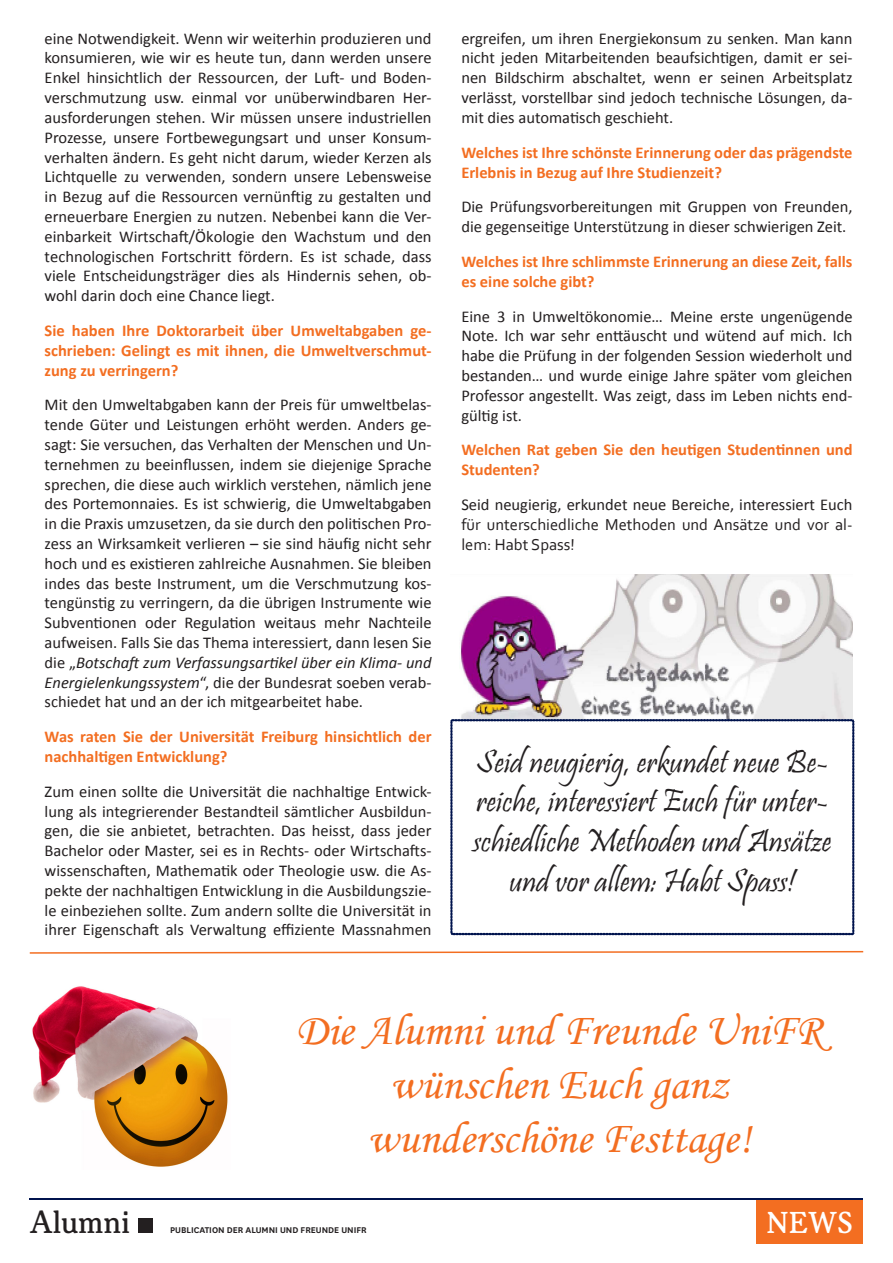
<style>
.page{position:relative;width:893px;height:1263px;background:#fff}
.page>*{position:absolute;margin:0;border:0;box-sizing:border-box;transform-origin:0 0}
.t1{font:45px "Monotype Corsiva";color:#f36e21}
.t2{font:34.35px "Korpus B";color:#231f20}
.t3{font:33px/39.6px "Pristina";color:#231f20;text-align:center}
.t4{font:32.55px "Korpus B";color:#fff}
.t5{font:16.5px/19.8px "Calibri";color:#231f20;text-align:justify}
.t6{font:700 16.5px/19.8px "Calibri";color:#f36e21}
.t7{font:16.5px/19.8px "Corbel";color:#231f20;text-align:justify}
.t8{font:600 9.75px "National Uni Fr";color:#231f20}
.s1{font-style:italic}
.s2{font-family:"Calibri"}
</style>
<div class="page">
<div style="left:757px;top:1198px;width:106px;height:45px;background:#f36e21"></div>
<div style="left:138px;top:1218px;width:15px;height:15px;background:#231f20"></div>
<hr style="left:30px;top:1198px;width:833px;height:1px;background:#00134d">
<img style="left:32px;top:986px;width:196px;height:181px">
<svg style="left:29px;top:950px;width:835px;height:4px"></svg>
<img style="left:460px;top:575px;width:392px;height:144px">
<svg style="left:451px;top:719px;width:403px;height:216px"></svg>
<p class="t5" style="left:45px;top:28px;width:388px">eine Notwendigkeit. Wenn wir weiterhin produzieren und konsumieren, wie wir es heute tun, dann werden unsere Enkel hinsichtlich der Ressourcen, der Luft- und Boden&shy;verschmutzung usw. einmal vor unüberwindbaren Her&shy;ausforderungen stehen. Wir müssen unsere industriellen Prozesse, unsere Fortbewegungsart und unser Konsum&shy;verhalten ändern. Es geht nicht darum, wieder Kerzen als Lichtquelle zu verwenden, sondern unsere Lebensweise in Bezug auf die Ressourcen vernünftig zu gestalten und erneuerbare Energien zu nutzen. Nebenbei kann die Ver&shy;einbarkeit Wirtschaft/Ökologie den Wachstum und den technologischen Fortschritt fördern. Es ist schade, dass viele Entscheidungsträger dies als Hindernis sehen, ob&shy;wohl darin doch eine Chance liegt.</p>
<p class="t6" style="left:45px;top:321px;width:388px;text-align:justify">Sie haben Ihre Doktorarbeit über Umweltabgaben ge&shy;schrieben: Gelingt es mit ihnen, die Umweltverschmut&shy;zung zu verringern?</p>
<p class="t5" style="left:45px;top:395px;width:388px">Mit den Umweltabgaben kann der Preis für umweltbelas&shy;tende Güter und Leistungen erhöht werden. Anders ge&shy;sagt: Sie versuchen, das Verhalten der Menschen und Un&shy;ternehmen zu beeinflussen, indem sie diejenige Sprache sprechen, die diese auch wirklich verstehen, nämlich jene des Portemonnaies. Es ist schwierig, die Umweltabgaben in die Praxis umzusetzen, da sie durch den politischen Pro&shy;zess an Wirksamkeit verlieren – sie sind häufig nicht sehr hoch und es existieren zahlreiche Ausnahmen. Sie bleiben indes das beste Instrument, um die Verschmutzung kos&shy;tengünstig zu verringern, da die übrigen Instrumente wie Subventionen oder Regulation weitaus mehr Nachteile aufweisen. Falls Sie das Thema interessiert, dann lesen Sie die „<span class="s1">Botschaft zum Verfassungsartikel über ein Klima- und Energielenkungssystem</span>“, die der Bundesrat soeben verab&shy;schiedet hat und an der ich mitgearbeitet habe.</p>
<p class="t6" style="left:45px;top:727px;width:388px">Was raten Sie der Universität Freiburg hinsichtlich der nachhaltigen Entwicklung?</p>
<p class="t5" style="left:45px;top:781px;width:388px">Zum einen sollte die Universität die nachhaltige Entwick&shy;lung als integrierender Bestandteil sämtlicher Ausbildun&shy;gen, die sie anbietet, betrachten. Das heisst, dass jeder Bachelor oder Master, sei es in Rechts- oder Wirtschafts&shy;wissenschaften, Mathematik oder Theologie usw. die As&shy;pekte der nachhaltigen Entwicklung in die Ausbildungszie&shy;le einbeziehen sollte. Zum andern sollte die Universität in ihrer Eigenschaft als Verwaltung effiziente Massnahmen</p>
<p class="t5" style="left:461px;top:28px;width:393px">ergreifen, um ihren Energiekonsum zu senken. Man kann nicht jeden Mitarbeitenden beaufsichtigen, damit er sei&shy;nen Bildschirm abschaltet, wenn er seinen Arbeitsplatz verlässt, vorstellbar sind jedoch technische Lösungen, da&shy;mit dies automatisch geschieht.</p>
<p class="t6" style="left:461px;top:142px;width:393px">Welches ist Ihre schönste Erinnerung oder das prägendste<br>Erlebnis in Bezug auf Ihre Studienzeit?</p>
<p class="t5" style="left:461px;top:197px;width:393px">Die Prüfungsvorbereitungen mit Gruppen von Freunden, die gegenseitige Unterstützung in dieser schwierigen Zeit.</p>
<p class="t6" style="left:461px;top:252px;width:393px">Welches ist Ihre schlimmste Erinnerung an diese Zeit, falls es eine solche gibt?</p>
<p class="t5" style="left:461px;top:306px;width:393px">Eine 3 in Umweltökonomie… Meine erste ungenügende Note. Ich war sehr enttäuscht und wütend auf mich. Ich habe die Prüfung in der folgenden Session wiederholt und bestanden… und wurde einige Jahre später vom gleichen Professor angestellt. Was zeigt, dass im Leben nichts end&shy;gültig ist.</p>
<p class="t6" style="left:461px;top:440px;width:393px">Welchen Rat geben Sie den heutigen Studentinnen und<br>Studenten?</p>
<p class="t7" style="left:461px;top:494px;width:393px"><span class="s2">Seid neugierig, erkundet neue Bereiche, interessiert Euch </span>für unterschiedliche Methoden und Ansätze und vor al&shy;lem: Habt Spass!</p>
<p class="t3" style="left:473px;top:745px;width:360px">Seid neugierig, erkundet neue Be&shy;reiche, interessiert Euch für unter&shy;schiedliche Methoden und Ansätze und vor allem: Habt Spass!</p>
<h2 class="t2" style="left:30px;top:1202px;width:102px">Alumni</h2>
<p class="t1" style="left:296px;top:1002px;width:528px">Die Alumni und Freunde UniFR</p>
<p class="t1" style="left:390px;top:1056px;width:340px">wünschen Euch ganz</p>
<p class="t1" style="left:367px;top:1110px;width:385px">wunderschöne Festtage!</p>
<p class="t8" style="left:170px;top:1223px;width:198px">PUBLICATION DER ALUMNI UND FREUNDE UNIFR</p>
<h3 class="t4" style="left:767px;top:1204px;width:88px">NEWS</h3>
</div>
